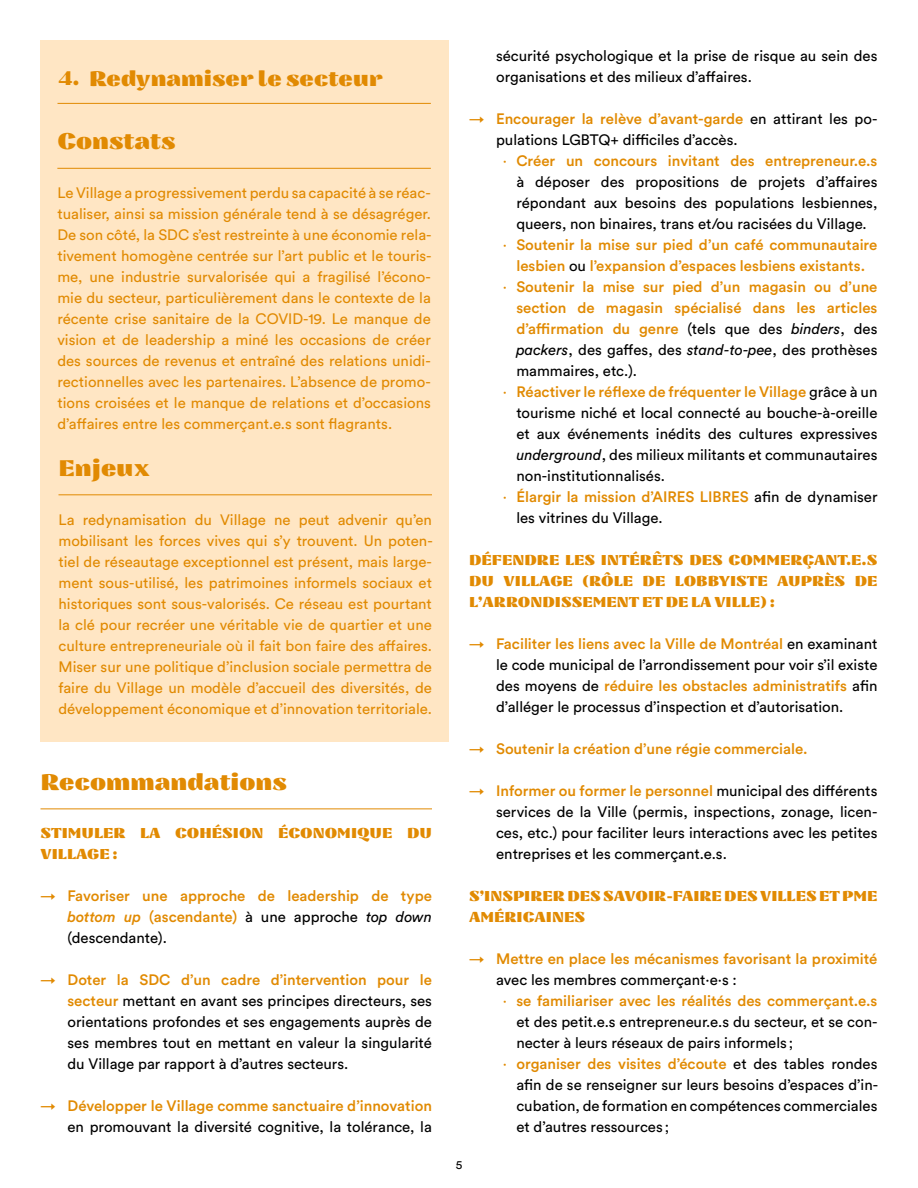
<style>
.page{position:relative;width:918px;height:1188px;background:#fff}
.page>*{position:absolute;margin:0;border:0;box-sizing:border-box;transform-origin:0 0}
.t1{font:800 22.5px "Nazare";color:#e18a02}
.t2{font:800 21px "Nazare";color:#e18a02}
.t3{font:15px/21px "Circular Std";color:#000;text-align:justify}
.t4{font:15px/21px "Circular Std";color:#e18a02;text-align:justify}
.t5{font:500 15px/21px "Circular Std";color:#e18a02;text-align:justify}
.t6{font:800 14.25px/21px "Nazare";color:#e18a02}
.t7{font:12px "Circular Std";color:#000}
.s1{font-size:19.5px}
.s2{font-weight:400}
.s3{font-style:italic}
.s4{font-weight:400;color:#000}
.s5{font-weight:400;font-style:italic;color:#000}
.s6{color:#e18a02}
.s7{font-weight:500;color:#e18a02}
</style>
<div class="page">
<div style="left:40px;top:40px;width:409px;height:702px;background:#ffe6c4"></div>
<hr style="left:40px;top:808px;width:392px;height:1px;background:#e18a02">
<hr style="left:58px;top:494px;width:374px;height:1px;background:#e18a02">
<hr style="left:58px;top:103px;width:373px;height:1px;background:#e18a02">
<hr style="left:57px;top:168px;width:374px;height:1px;background:#e18a02">
<h2 class="t2" style="left:58px;top:65px;width:326px"><span class="s1">4.</span> Redynamiser le secteur</h2>
<h1 class="t1" style="left:57px;top:127px;width:120px">Constats</h1>
<p class="t4" style="left:57px;top:182px;width:376px">Le Village a progressivement perdu sa capacité à se réac&shy;tualiser, ainsi sa mission générale tend à se désagréger.<br>De son côté, la SDC s’est restreinte à une économie rela&shy;tivement homogène centrée sur l’art public et le touris&shy;me, une industrie survalorisée qui a fragilisé l’écono&shy;mie du secteur, particulièrement dans le contexte de la récente crise sanitaire de la COVID-19. Le manque de vision et de leadership a miné les occasions de créer des sources de revenus et entraîné des relations unidi&shy;rectionnelles avec les partenaires. L’absence de promo&shy;tions croisées et le manque de relations et d’occasions d’affaires entre les commerçant.e.s sont flagrants.</p>
<h1 class="t1" style="left:58px;top:453px;width:93px">Enjeux</h1>
<p class="t4" style="left:58px;top:509px;width:376px">La redynamisation du Village ne peut advenir qu’en mobilisant les forces vives qui s’y trouvent. Un poten&shy;tiel de réseautage exceptionnel est présent, mais large&shy;ment sous-utilisé, les patrimoines informels sociaux et historiques sont sous-valorisés. Ce réseau est pourtant la clé pour recréer une véritable vie de quartier et une culture entrepreneuriale où il fait bon faire des affaires.<br>Miser sur une politique d’inclusion sociale permettra de faire du Village un modèle d’accueil des diversités, de développement économique et d’innovation territoriale.</p>
<h1 class="t1" style="left:40px;top:767px;width:248px">Recommandations</h1>
<p class="t6" style="left:40px;top:822px;width:393px">STIMULER LA COHÉSION ÉCONOMIQUE DU<br>VILLAGE :</p>
<p class="t5" style="left:67px;top:885px;width:366px;text-indent:-27px"><span class="s2">→</span> Favoriser une approche de leadership de type <span class="s3">bottom up</span> (ascendante) <span class="s4">à une approche</span> <span class="s5">top down </span><span class="s4">(descendante).</span></p>
<p class="t3" style="left:67px;top:969px;width:366px;text-indent:-27px"><span class="s6">→</span> <span class="s7">Doter la SDC d’un cadre d’intervention pour le secteur</span> mettant en avant ses principes directeurs, ses orientations profondes et ses engagements auprès de ses membres tout en mettant en valeur la singularité du Village par rapport à d’autres secteurs.</p>
<p class="t3" style="left:40px;top:1095px;width:393px;text-align:right"><span class="s6">→</span> <span class="s7">Développer le Village comme sanctuaire d’innovation </span>en promouvant la diversité cognitive, la tolérance, la</p>
<p class="t3" style="left:496px;top:45px;width:383px">sécurité psychologique et la prise de risque au sein des organisations et des milieux d’affaires.</p>
<p class="t5" style="left:469px;top:108px;width:410px"><span class="s2">→</span> Encourager la relève d’avant-garde <span class="s4">en attirant les po-</span></p>
<p class="t3" style="left:496px;top:129px;width:243px">pulations LGBTQ+ difficiles d’accès.</p>
<p class="t5" style="left:503px;top:150px;width:376px"><span class="s2">·</span> Créer un concours invitant des entrepreneur.e.s</p>
<p class="t3" style="left:516px;top:171px;width:363px">à déposer des propositions de projets d’affaires</p>
<p class="t3" style="left:516px;top:192px;width:363px">répondant aux besoins des populations lesbiennes,</p>
<p class="t3" style="left:516px;top:213px;width:352px">queers, non binaires, trans et/ou racisées du Village.</p>
<p class="t5" style="left:503px;top:234px;width:376px"><span class="s2">·</span> Soutenir la mise sur pied d’un café communautaire</p>
<p class="t5" style="left:516px;top:255px;width:350px">lesbien <span class="s4">ou</span> l’expansion d’espaces lesbiens existants.</p>
<p class="t5" style="left:503px;top:276px;width:376px"><span class="s2">·</span> Soutenir la mise sur pied d’un magasin ou d’une</p>
<p class="t5" style="left:516px;top:297px;width:363px">section de magasin spécialisé dans les articles</p>
<p class="t5" style="left:516px;top:318px;width:363px">d’affirmation du genre <span class="s4">(tels que des</span> <span class="s5">binders</span><span class="s4">, des</span></p>
<p class="t3" style="left:516px;top:339px;width:363px"><span class="s3">packers</span>, des gaffes, des <span class="s3">stand-to-pee</span>, des prothèses</p>
<p class="t3" style="left:516px;top:360px;width:122px">mammaires, etc.).</p>
<p class="t5" style="left:503px;top:381px;width:376px"><span class="s2">·</span> Réactiver le réflexe de fréquenter le Village <span class="s4">grâce à un</span></p>
<p class="t3" style="left:516px;top:402px;width:363px">tourisme niché et local connecté au bouche-à-oreille</p>
<p class="t3" style="left:516px;top:423px;width:363px">et aux événements inédits des cultures expressives</p>
<p class="t3" style="left:516px;top:444px;width:363px"><span class="s3">underground</span>, des milieux militants et communautaires</p>
<p class="t3" style="left:516px;top:465px;width:150px">non-institutionnalisés.</p>
<p class="t5" style="left:503px;top:486px;width:376px"><span class="s2">·</span> Élargir la mission d’AIRES LIBRES <span class="s4">afin de dynamiser</span></p>
<p class="t3" style="left:516px;top:507px;width:148px">les vitrines du Village.</p>
<p class="t6" style="left:469px;top:549px;width:410px;text-align:justify">DÉFENDRE LES INTÉRÊTS DES COMMERÇANT.E.S DU VILLAGE (RÔLE DE LOBBYISTE AUPRÈS DE L’ARRONDISSEMENT ET DE LA VILLE) :</p>
<p class="t3" style="left:496px;top:633px;width:383px;text-indent:-27px"><span class="s6">→</span> <span class="s7">Faciliter les liens avec la Ville de Montréal</span> en examinant le code municipal de l’arrondissement pour voir s’il existe des moyens de <span class="s7">réduire les obstacles administratifs</span> afin d’alléger le processus d’inspection et d’autorisation.</p>
<p class="t5" style="left:469px;top:738px;width:340px"><span class="s2">→</span> Soutenir la création d’une régie commerciale.</p>
<p class="t3" style="left:496px;top:780px;width:383px;text-indent:-27px"><span class="s6">→</span> <span class="s7">Informer ou former le personnel</span> municipal des différents services de la Ville (permis, inspections, zonage, licen&shy;ces, etc.) pour faciliter leurs interactions avec les petites entreprises et les commerçant.e.s.</p>
<p class="t6" style="left:469px;top:885px;width:410px">S’INSPIRER DES SAVOIR-FAIRE DES VILLES ET PME<br>AMÉRICAINES</p>
<p class="t5" style="left:469px;top:948px;width:410px"><span class="s2">→</span> Mettre en place les mécanismes favorisant la proximité</p>
<p class="t3" style="left:496px;top:969px;width:242px">avec les membres commerçant·e·s :</p>
<p class="t5" style="left:503px;top:990px;width:376px"><span class="s2">·</span> se familiariser avec les réalités des commerçant.e.s</p>
<p class="t3" style="left:516px;top:1011px;width:363px">et des petit.e.s entrepreneur.e.s du secteur, et se con-</p>
<p class="t3" style="left:516px;top:1032px;width:279px">necter à leurs réseaux de pairs informels ;</p>
<p class="t5" style="left:503px;top:1053px;width:376px"><span class="s2">·</span> organiser des visites d’écoute <span class="s4">et des tables rondes</span></p>
<p class="t3" style="left:516px;top:1074px;width:363px">afin de se renseigner sur leurs besoins d’espaces d’in-</p>
<p class="t3" style="left:516px;top:1095px;width:363px">cubation, de formation en compétences commerciales</p>
<p class="t3" style="left:516px;top:1116px;width:154px">et d’autres ressources ;</p>
<p class="t7" style="left:456px;top:1157px;width:8px">5</p>
</div>
